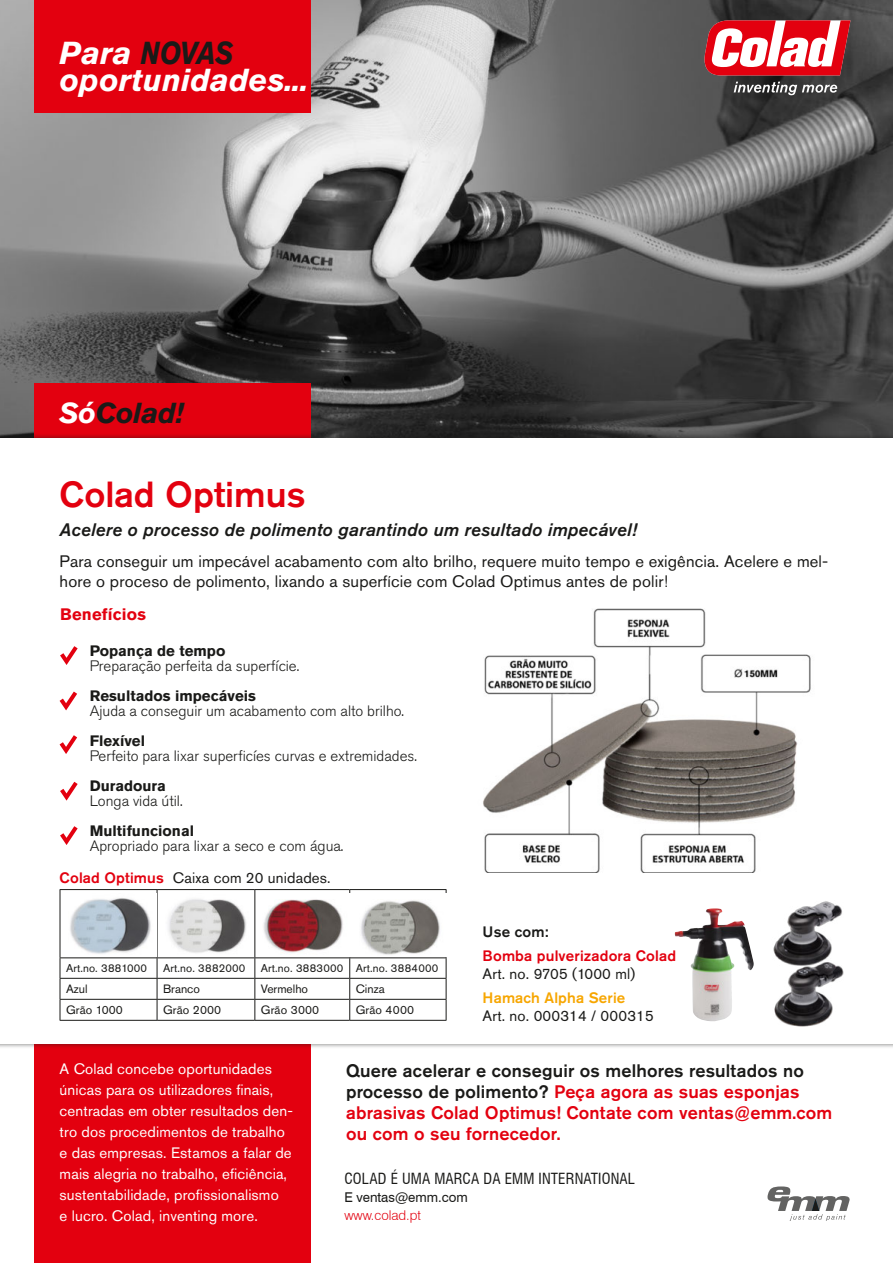
<style>
.page{position:relative;width:893px;height:1263px;background:#fff}
.page>*{position:absolute;margin:0;border:0;box-sizing:border-box;transform-origin:0 0}
.t1{font:500 36px "Akzidenz Grotesk Pro";color:#e3000f}
.t2{font:italic 700 31.5px "Akzidenz Grotesk Pro";color:#fff}
.t3{font:italic 700 31.5px "Akzidenz Grotesk Pro";letter-spacing:-.01em;color:#1a1a18;scale:.85 1}
.t4{font:italic 700 28.65px "Akzidenz Grotesk Pro";letter-spacing:-.02em;color:#1a1a18}
.t5{font:500 18px/21px "Akzidenz Grotesk Pro";letter-spacing:.01em;color:#e3000f}
.t6{font:italic 500 18px "Akzidenz Grotesk Pro";letter-spacing:.01em;color:#1a1a18}
.t7{font:500 18px "Akzidenz Grotesk Pro";letter-spacing:.01em;color:#1a1a18}
.t8{font:16.5px/19.5px "Akzidenz Grotesk Pro";letter-spacing:.01em;color:#1a1a18}
.t9{font:700 16.5px "Akzidenz Grotesk Pro";letter-spacing:.01em;color:#e3000f}
.t10{font:15px/21px "Akzidenz Grotesk Pro";letter-spacing:.01em;color:#fff}
.t11{font:300 15px "Akzidenz Grotesk Pro";color:#1a1a18}
.t12{font:15px "Akzidenz Grotesk Pro";letter-spacing:.01em;color:#1a1a18}
.t13{font:700 15px "Akzidenz Grotesk Pro";color:#1a1a18}
.t14{font:condensed 15px "Swiss 721 BT";letter-spacing:.01em;color:#1a1a18}
.t15{font:500 15px "Akzidenz Grotesk Pro";letter-spacing:.01em;color:#e3000f}
.t16{font:500 15px "Akzidenz Grotesk Pro";letter-spacing:.01em;color:#f7a600}
.t17{font:500 15px "Akzidenz Grotesk Pro";letter-spacing:.01em;color:#1a1a18}
.t18{font:13.5px "Swiss 721 BT";color:#1a1a18}
.t19{font:300 13.5px "Swiss 721 BT";color:#e3000f}
.t20{font:12px "Akzidenz Grotesk Pro";letter-spacing:.01em;color:#1a1a18}
.t21{font:11.25px "Akzidenz Grotesk Pro";letter-spacing:.01em;color:#1a1a18}
.s1{color:#fff}
.s2{font-weight:500;color:#e3000f}
.s3{color:#1a1a18}
</style>
<div class="page">
<img style="left:0;top:0;width:893px;height:434px">
<div style="left:34px;top:0;width:276px;height:113px;background:#e3000f"></div>
<div style="left:34px;top:383px;width:276px;height:880px;background:#e3000f"></div>
<svg style="left:699px;top:20px;width:151px;height:55px"></svg>
<svg style="left:734px;top:82px;width:103px;height:13px"></svg>
<svg style="left:767px;top:1186px;width:83px;height:34px"></svg>
<div style="left:0;top:438px;width:893px;height:606px;background:#fff"></div>
<svg style="left:60px;top:646px;width:18px;height:19px"></svg>
<svg style="left:60px;top:692px;width:17px;height:18px"></svg>
<svg style="left:60px;top:735px;width:17px;height:19px"></svg>
<svg style="left:60px;top:782px;width:18px;height:18px"></svg>
<svg style="left:60px;top:826px;width:18px;height:19px"></svg>
<img style="left:483px;top:608px;width:328px;height:264px">
<img style="left:773px;top:901px;width:69px;height:60px">
<img style="left:674px;top:910px;width:80px;height:112px">
<img style="left:774px;top:961px;width:70px;height:66px">
<hr style="left:60px;top:889px;width:97px;height:1px;background:#1a1a18">
<hr style="left:60px;top:890px;width:1px;height:67px;background:#1a1a18">
<hr style="left:157px;top:889px;width:98px;height:1px;background:#1a1a18">
<hr style="left:157px;top:890px;width:1px;height:67px;background:#1a1a18">
<hr style="left:157px;top:1020px;width:98px;height:1px;background:#1a1a18">
<hr style="left:255px;top:889px;width:95px;height:1px;background:#1a1a18">
<hr style="left:254px;top:890px;width:1px;height:67px;background:#1a1a18">
<hr style="left:350px;top:889px;width:96px;height:1px;background:#1a1a18">
<hr style="left:349px;top:890px;width:1px;height:67px;background:#1a1a18">
<hr style="left:446px;top:890px;width:1px;height:67px;background:#1a1a18">
<hr style="left:350px;top:1020px;width:96px;height:1px;background:#1a1a18">
<hr style="left:60px;top:957px;width:97px;height:1px;background:#1a1a18">
<hr style="left:60px;top:1020px;width:97px;height:1px;background:#1a1a18">
<hr style="left:60px;top:978px;width:97px;height:1px;background:#1a1a18">
<svg style="left:60px;top:958px;width:1px;height:62px"></svg>
<hr style="left:60px;top:999px;width:97px;height:1px;background:#1a1a18">
<hr style="left:157px;top:999px;width:98px;height:1px;background:#1a1a18">
<hr style="left:157px;top:957px;width:98px;height:1px;background:#1a1a18">
<svg style="left:157px;top:958px;width:1px;height:62px"></svg>
<hr style="left:157px;top:978px;width:98px;height:1px;background:#1a1a18">
<hr style="left:255px;top:957px;width:95px;height:1px;background:#1a1a18">
<hr style="left:255px;top:1020px;width:95px;height:1px;background:#1a1a18">
<hr style="left:255px;top:978px;width:95px;height:1px;background:#1a1a18">
<svg style="left:254px;top:958px;width:1px;height:62px"></svg>
<hr style="left:255px;top:999px;width:95px;height:1px;background:#1a1a18">
<hr style="left:350px;top:957px;width:96px;height:1px;background:#1a1a18">
<hr style="left:350px;top:978px;width:96px;height:1px;background:#1a1a18">
<svg style="left:349px;top:958px;width:1px;height:62px"></svg>
<svg style="left:446px;top:958px;width:1px;height:62px"></svg>
<hr style="left:350px;top:999px;width:96px;height:1px;background:#1a1a18">
<img style="left:70px;top:898px;width:81px;height:56px">
<img style="left:168px;top:899px;width:78px;height:54px">
<img style="left:263px;top:894px;width:87px;height:62px">
<img style="left:361px;top:900px;width:79px;height:55px">
<p class="t3" style="left:60px;top:32px;width:206px"><span class="s1">Para</span> NOVAS</p>
<p class="t2" style="left:60px;top:59px;width:250px">oportunidades...</p>
<p class="t4" style="left:60px;top:394px;width:125px"><span class="s1">Só</span>Colad!</p>
<p class="t1" style="left:60px;top:471px;width:247px">Colad Optimus</p>
<p class="t6" style="left:60px;top:518px;width:579px">Acelere o processo de polimento garantindo um resultado impecável!</p>
<p class="t8" style="left:60px;top:552px;width:770px">Para conseguir um impecável acabamento com alto brilho, requere muito tempo e exigência. Acelere e mel&shy;hore o proceso de polimento, lixando a superfície com Colad Optimus antes de polir!</p>
<p class="t9" style="left:60px;top:603px;width:87px">Benefícios</p>
<p class="t13" style="left:90px;top:641px;width:137px">Popança de tempo</p>
<p class="t11" style="left:90px;top:656px;width:211px">Preparação perfeita da superfície.</p>
<p class="t13" style="left:90px;top:686px;width:168px">Resultados impecáveis</p>
<p class="t11" style="left:90px;top:701px;width:316px">Ajuda a conseguir um acabamento com alto brilho.</p>
<p class="t13" style="left:90px;top:731px;width:57px">Flexível</p>
<p class="t11" style="left:90px;top:746px;width:329px">Perfeito para lixar superficíes curvas e extremidades.</p>
<p class="t13" style="left:90px;top:776px;width:78px">Duradoura</p>
<p class="t11" style="left:90px;top:791px;width:94px">Longa vida útil.</p>
<p class="t13" style="left:90px;top:821px;width:106px">Multifuncional</p>
<p class="t11" style="left:90px;top:836px;width:255px">Apropriado para lixar a seco e com água.</p>
<p class="t12" style="left:60px;top:868px;width:273px"><span class="s2">Colad Optimus</span> Caixa com 20 unidades.</p>
<p class="t21" style="left:66px;top:961px;width:83px">Art.no. 3881000</p>
<p class="t21" style="left:163px;top:961px;width:84px">Art.no. 3882000</p>
<p class="t21" style="left:261px;top:961px;width:84px">Art.no. 3883000</p>
<p class="t21" style="left:356px;top:961px;width:84px">Art.no. 3884000</p>
<p class="t20" style="left:66px;top:981px;width:23px">Azul</p>
<p class="t20" style="left:163px;top:981px;width:39px">Branco</p>
<p class="t20" style="left:261px;top:981px;width:49px">Vermelho</p>
<p class="t20" style="left:356px;top:981px;width:30px">Cinza</p>
<p class="t20" style="left:66px;top:1002px;width:58px">Grão 1000</p>
<p class="t20" style="left:163px;top:1002px;width:60px">Grão 2000</p>
<p class="t20" style="left:261px;top:1002px;width:60px">Grão 3000</p>
<p class="t20" style="left:356px;top:1002px;width:60px">Grão 4000</p>
<p class="t17" style="left:483px;top:922px;width:67px">Use com:</p>
<p class="t15" style="left:483px;top:946px;width:195px">Bomba pulverizadora Colad</p>
<p class="t12" style="left:483px;top:964px;width:154px">Art. no. 9705 (1000 ml)</p>
<p class="t16" style="left:483px;top:988px;width:144px">Hamach Alpha Serie</p>
<p class="t12" style="left:483px;top:1006px;width:173px">Art. no. 000314 / 000315</p>
<p class="t10" style="left:60px;top:1058px;width:235px">A Colad concebe oportunidades únicas para os utilizadores finais, centradas em obter resultados den&shy;tro dos procedimentos de trabalho</p>
<p class="t10" style="left:60px;top:1142px;width:234px">e das empresas. Estamos a falar de mais alegria no trabalho, eficiência, sustentabilidade, profissionalismo</p>
<p class="t10" style="left:60px;top:1205px;width:200px">e lucro. Colad, inventing more.</p>
<p class="t7" style="left:346px;top:1059px;width:459px">Quere acelerar e conseguir os melhores resultados no</p>
<p class="t5" style="left:346px;top:1080px;width:455px"><span class="s3">processo de polimento?</span> Peça agora as suas esponjas</p>
<p class="t5" style="left:346px;top:1101px;width:488px">abrasivas Colad Optimus! Contate com ventas@emm.com ou com o seu fornecedor.</p>
<p class="t14" style="left:344px;top:1169px;width:292px">COLAD É UMA MARCA DA EMM INTERNATIONAL</p>
<p class="t18" style="left:344px;top:1188px;width:125px">E ventas@emm.com</p>
<p class="t19" style="left:344px;top:1206px;width:78px">www.colad.pt</p>
</div>
